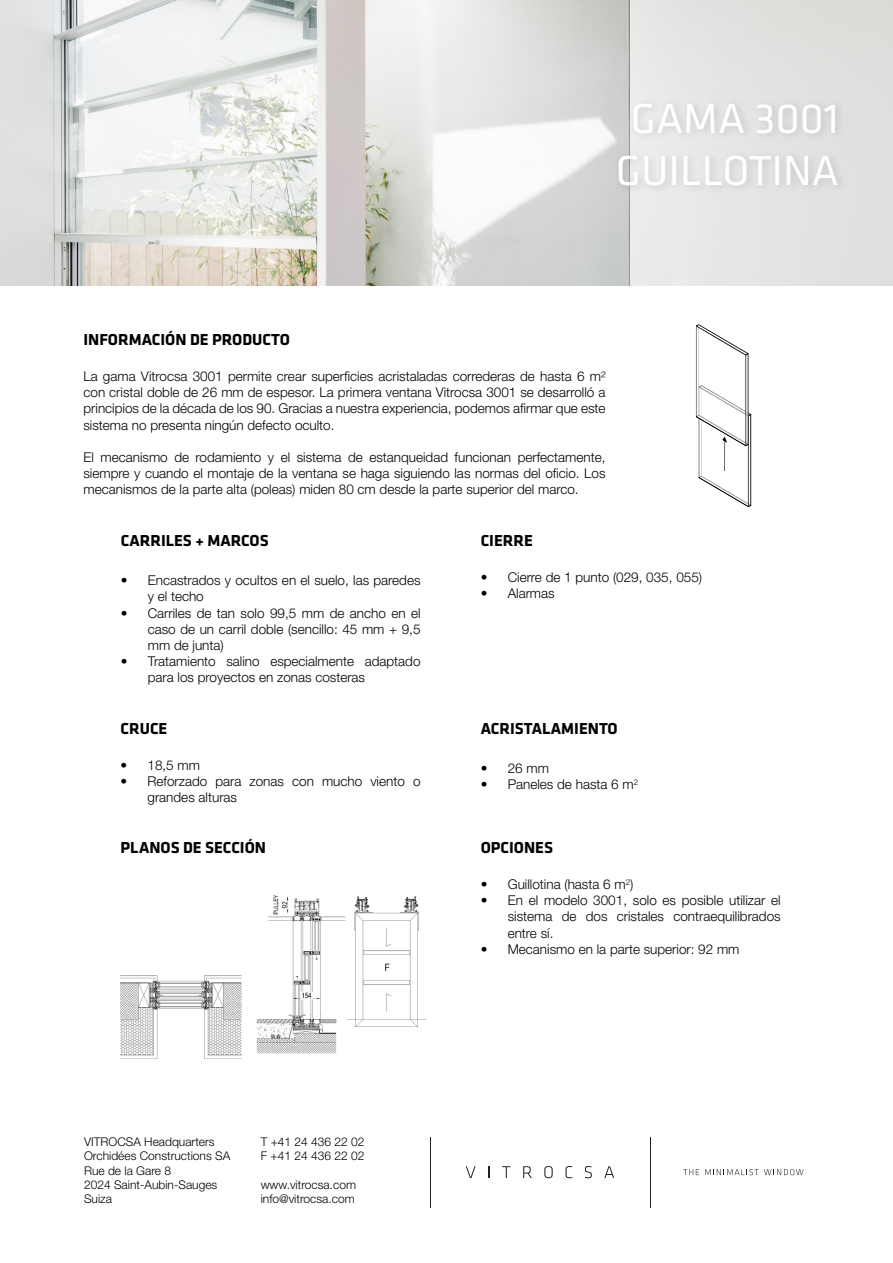
<style>
.page{position:relative;width:893px;height:1263px;background:#fff}
.page>*{position:absolute;margin:0;border:0;box-sizing:border-box;transform-origin:0 0}
.t1{font:43.5px "Klavika";color:#fff}
.t2{font:700 16.5px "Klavika";color:#000}
.t3{font:300 13.5px/16.2px "Helvetica Neue LT Std";color:#000;text-align:justify}
.t4{font:300 12px "Helvetica Neue LT Std";color:#000}
</style>
<div class="page">
<img style="left:120px;top:895px;width:307px;height:164px">
<svg style="left:466px;top:1166px;width:10px;height:12px"></svg>
<svg style="left:488px;top:1166px;width:1px;height:12px"></svg>
<svg style="left:502px;top:1166px;width:8px;height:12px"></svg>
<svg style="left:523px;top:1166px;width:9px;height:12px"></svg>
<svg style="left:544px;top:1166px;width:9px;height:12px"></svg>
<svg style="left:565px;top:1166px;width:7px;height:12px"></svg>
<svg style="left:585px;top:1166px;width:7px;height:12px"></svg>
<svg style="left:604px;top:1166px;width:10px;height:12px"></svg>
<hr style="left:430px;top:1137px;width:1px;height:70px;background:#231f20">
<hr style="left:650px;top:1137px;width:1px;height:70px;background:#231f20">
<svg style="left:683px;top:1169px;width:16px;height:6px"></svg>
<svg style="left:705px;top:1169px;width:98px;height:6px"></svg>
<img style="left:0;top:0;width:893px;height:285px">
<svg style="left:696px;top:324px;width:55px;height:183px"></svg>
<div style="left:613px;top:97px;width:234px;height:99px;background:#000;opacity:.14"></div>
<p class="t1" style="left:631px;top:95px;width:210px">GAMA 3001</p>
<p class="t1" style="left:616px;top:147px;width:225px">GUILLOTINA</p>
<p class="t2" style="left:83px;top:328px;width:208px">INFORMACIÓN DE PRODUCTO</p>
<p class="t3" style="left:83px;top:368px;width:524px">La gama Vitrocsa 3001 permite crear superficies acristaladas correderas de hasta 6 m² con cristal doble de 26 mm de espesor. La primera ventana Vitrocsa 3001 se desarrolló a principios de la década de los 90. Gracias a nuestra experiencia, podemos afirmar que este sistema no presenta ningún defecto oculto.</p>
<p class="t3" style="left:83px;top:449px;width:523px">El mecanismo de rodamiento y el sistema de estanqueidad funcionan perfectamente, siempre y cuando el montaje de la ventana se haga siguiendo las normas del oficio. Los mecanismos de la parte alta (poleas) miden 80 cm desde la parte superior del marco.</p>
<p class="t2" style="left:121px;top:528px;width:149px">CARRILES + MARCOS</p>
<p class="t3" style="left:148px;top:572px;width:274px;text-indent:-27px">• Encastrados y ocultos en el suelo, las paredes y el techo</p>
<p class="t3" style="left:148px;top:604px;width:274px;text-indent:-27px">• Carriles de tan solo 99,5 mm de ancho en el caso de un carril doble (sencillo: 45 mm + 9,5 mm de junta)</p>
<p class="t3" style="left:148px;top:653px;width:274px;text-indent:-27px">• Tratamiento salino especialmente adaptado para los proyectos en zonas costeras</p>
<p class="t2" style="left:121px;top:716px;width:48px">CRUCE</p>
<p class="t3" style="left:121px;top:756px;width:81px">• 18,5 mm</p>
<p class="t3" style="left:148px;top:772px;width:274px;text-indent:-27px">• Reforzado para zonas con mucho viento o grandes alturas</p>
<p class="t2" style="left:121px;top:836px;width:147px">PLANOS DE SECCIÓN</p>
<p class="t2" style="left:481px;top:528px;width:54px">CIERRE</p>
<p class="t3" style="left:481px;top:568px;width:223px">• Cierre de 1 punto (029, 035, 055)</p>
<p class="t3" style="left:481px;top:585px;width:76px">• Alarmas</p>
<p class="t2" style="left:481px;top:716px;width:139px">ACRISTALAMIENTO</p>
<p class="t3" style="left:481px;top:760px;width:70px">• 26 mm</p>
<p class="t3" style="left:481px;top:776px;width:159px">• Paneles de hasta 6 m<sup>2</sup></p>
<p class="t2" style="left:481px;top:836px;width:74px">OPCIONES</p>
<p class="t3" style="left:481px;top:876px;width:154px">• Guillotina (hasta 6 m<sup>2</sup>)</p>
<p class="t3" style="left:508px;top:892px;width:274px;text-indent:-27px">• En el modelo 3001, solo es posible utilizar el sistema de dos cristales contraequilibrados entre sí.</p>
<p class="t3" style="left:481px;top:941px;width:260px">• Mecanismo en la parte superior: 92 mm</p>
<p class="t4" style="left:84px;top:1134px;width:132px">VITROCSA Headquarters</p>
<p class="t4" style="left:84px;top:1148px;width:148px">Orchidées Constructions SA</p>
<p class="t4" style="left:84px;top:1163px;width:89px">Rue de la Gare 8</p>
<p class="t4" style="left:84px;top:1177px;width:135px">2024 Saint-Aubin-Sauges</p>
<p class="t4" style="left:84px;top:1192px;width:30px">Suiza</p>
<p class="t4" style="left:261px;top:1134px;width:105px">T +41 24 436 22 02</p>
<p class="t4" style="left:261px;top:1148px;width:105px">F +41 24 436 22 02</p>
<p class="t4" style="left:261px;top:1177px;width:97px">www.vitrocsa.com</p>
<p class="t4" style="left:261px;top:1192px;width:96px">info@vitrocsa.com</p>
</div>
